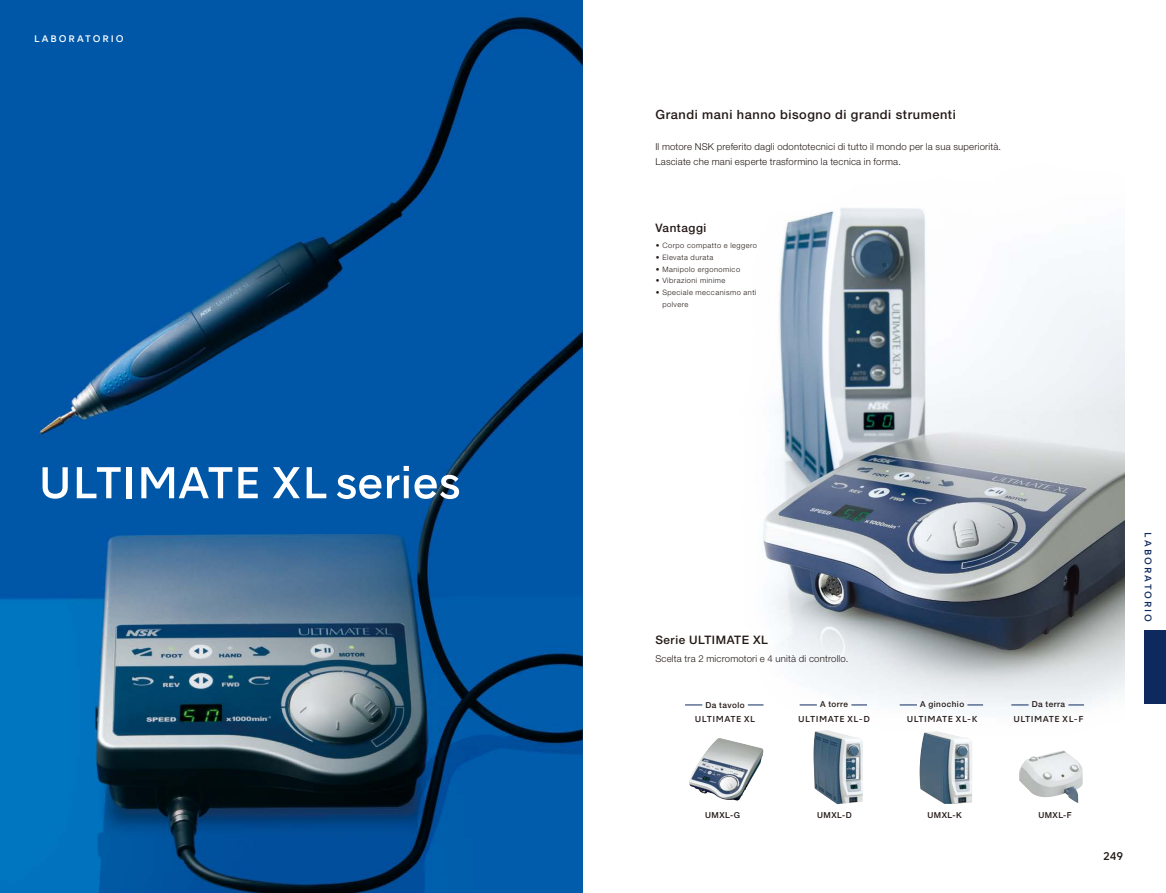
<style>
.page{position:relative;width:1166px;height:893px;background:#fff}
.page>*{position:absolute;margin:0;border:0;box-sizing:border-box;transform-origin:0 0}
.t1{font:500 12.75px "Helvetica Neue";letter-spacing:.045em;color:#231916}
.t2{font:500 11.7px "Helvetica Neue";letter-spacing:.05em;color:#231916}
.t3{font:500 10.65px "NSKTSRE";color:#231916}
.t4{font:300 9.6px/14.9px "Helvetica Neue";letter-spacing:.02em;color:#231916}
.t5{font:500 9px "NSKTSRE";letter-spacing:.21em;color:#fff}
.t6{font:500 9px "NSKTSRE";letter-spacing:.21em;color:#0e295d}
.t7{font:500 8.25px "Helvetica Neue";letter-spacing:.055em;color:#231916}
.t8{font:500 8.25px "NSKTSRE";letter-spacing:.05em;color:#231916}
.t9{font:300 7.5px/11.7px "Helvetica Neue";letter-spacing:.065em;color:#231916}
</style>
<div class="page">
<img style="left:0;top:0;width:583px;height:893px">
<svg style="left:43px;top:467px;width:25px;height:32px"></svg>
<svg style="left:77px;top:467px;width:44px;height:31px"></svg>
<div style="left:126px;top:467px;width:5px;height:31px;background:#fff"></div>
<svg style="left:141px;top:467px;width:91px;height:31px"></svg>
<svg style="left:238px;top:467px;width:20px;height:31px"></svg>
<svg style="left:273px;top:467px;width:27px;height:31px"></svg>
<svg style="left:306px;top:467px;width:20px;height:31px"></svg>
<svg style="left:337px;top:475px;width:44px;height:24px"></svg>
<svg style="left:387px;top:466px;width:72px;height:33px"></svg>
<img style="left:685px;top:208px;width:438px;height:573px">
<svg style="left:685px;top:705px;width:17px;height:1px"></svg>
<svg style="left:747px;top:705px;width:16px;height:1px"></svg>
<svg style="left:799px;top:705px;width:17px;height:1px"></svg>
<svg style="left:851px;top:705px;width:15px;height:1px"></svg>
<svg style="left:899px;top:705px;width:17px;height:1px"></svg>
<svg style="left:967px;top:705px;width:15px;height:1px"></svg>
<svg style="left:1011px;top:705px;width:17px;height:1px"></svg>
<svg style="left:1068px;top:705px;width:15px;height:1px"></svg>
<img style="left:919px;top:731px;width:53px;height:73px">
<img style="left:813px;top:730px;width:49px;height:74px">
<img style="left:1018px;top:750px;width:64px;height:53px">
<img style="left:689px;top:738px;width:74px;height:63px">
<div style="left:1144px;top:630px;width:21px;height:73px;background:#0e295d"></div>
<p class="t5" style="left:34px;top:33px;width:91px">LABORATORIO</p>
<h1 class="t1" style="left:655px;top:106px;width:302px">Grandi mani hanno bisogno di grandi strumenti</h1>
<p class="t4" style="left:655px;top:139px;width:347px">Il motore NSK preferito dagli odontotecnici di tutto il mondo per la sua superiorità.<br>Lasciate che mani esperte trasformino la tecnica in forma.</p>
<p class="t2" style="left:655px;top:221px;width:52px">Vantaggi</p>
<p class="t9" style="left:655px;top:240px;width:103px">• Corpo compatto e leggero</p>
<p class="t9" style="left:655px;top:251px;width:59px">• Elevata durata</p>
<p class="t9" style="left:655px;top:263px;width:86px">• Manipolo ergonomico</p>
<p class="t9" style="left:655px;top:275px;width:71px">• Vibrazioni minime</p>
<p class="t9" style="left:662px;top:286px;width:95px;text-indent:-6px">• Speciale meccanismo anti polvere</p>
<p class="t2" style="left:655px;top:632px;width:114px">Serie ULTIMATE XL</p>
<p class="t4" style="left:655px;top:651px;width:195px">Scelta tra 2 micromotori e 4 unità di controllo.</p>
<p class="t7" style="left:819px;top:700px;width:30px">A torre</p>
<p class="t7" style="left:919px;top:700px;width:46px">A ginochio</p>
<p class="t7" style="left:1031px;top:700px;width:35px">Da terra</p>
<p class="t7" style="left:705px;top:700px;width:41px">Da tavolo</p>
<p class="t8" style="left:694px;top:713px;width:62px">ULTIMATE XL</p>
<p class="t8" style="left:798px;top:713px;width:73px">ULTIMATE XL-D</p>
<p class="t8" style="left:906px;top:713px;width:72px">ULTIMATE XL-K</p>
<p class="t8" style="left:1013px;top:713px;width:72px">ULTIMATE XL-F</p>
<p class="t6" style="left:1153px;top:532px;width:91px;rotate:90deg">LABORATORIO</p>
<p class="t7" style="left:705px;top:810px;width:36px">UMXL-G</p>
<p class="t7" style="left:816px;top:810px;width:36px">UMXL-D</p>
<p class="t7" style="left:927px;top:810px;width:36px">UMXL-K</p>
<p class="t7" style="left:1038px;top:810px;width:35px">UMXL-F</p>
<p class="t3" style="left:1102px;top:849px;width:22px">249</p>
</div>
